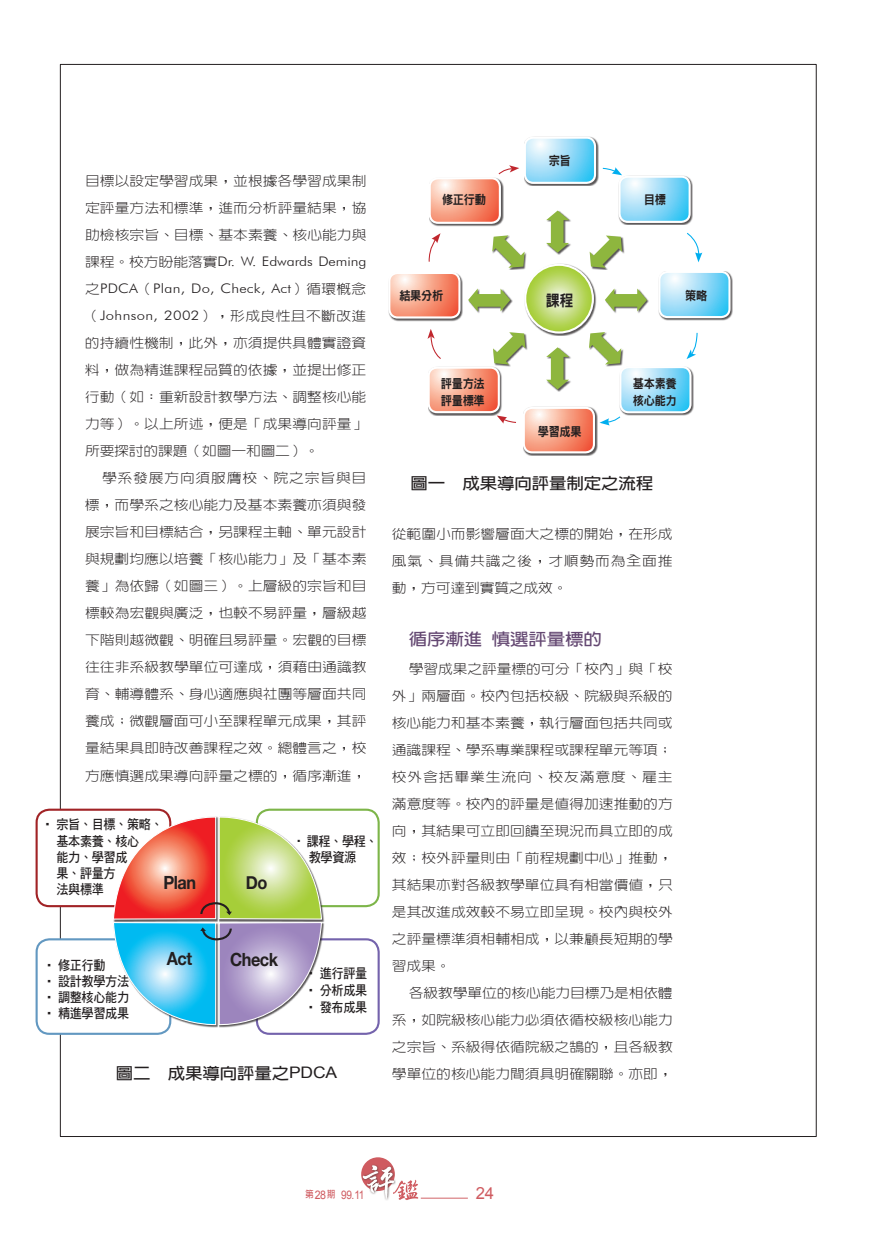
<style>
.page{position:relative;width:876px;height:1234px;background:#fff}
.page>*{position:absolute;margin:0;border:0;box-sizing:border-box;transform-origin:0 0}
.t1{font:700 18.15px "Helvetica Neue";letter-spacing:-.03em;color:#231f20;scale:.9 1}
.t2{font:16.65px "Arial";color:#c0262d}
.t3{font:700 16.5px "CT Hei";letter-spacing:-.01em;color:#644872;scale:1.12 1}
.t4{font:700 15.9px "CT Hei";letter-spacing:-.01em;color:#231f20;scale:1.1 1}
.t5{font:15.6px "DF Hei Std W9";color:#231f20;scale:.9 1}
.t6{font:13.5px/16.2px "DF Hei Std W7";letter-spacing:-.03em;color:#231f20;scale:.9 1}
.t7{font:300 13.2px/27px "CT Hei";color:#231f20;text-align:justify;scale:1.12 1}
.t8{font:300 13.2px/27px "Futura BT";letter-spacing:.015em;color:#231f20;scale:1.12 1}
.t9{font:12.45px/17.4px "DF Hei Std W9";letter-spacing:-.03em;color:#231f20;scale:.9 1}
.t10{font:11.85px "Arial";color:#c0262d;scale:.85 1}
.t11{font:11.85px "Arial";color:#c0262d;scale:.9 1}
.t12{font:700 9.6px "CT Hei";color:#c0262d;scale:.85 1}
.s1{font-family:"CT Hei"}
.s2{font-family:"Futura BT"}
.s3{font-size:18.9px}
.s4{font-size:16.8px}
.s5{font-family:"Arial";font-weight:400}
</style>
<div class="page">
<div style="left:256px;top:938px;width:124px;height:96px;border:2px solid #7463ac;border-radius:13px"></div>
<div style="left:256px;top:808px;width:124px;height:99px;border:2px solid #7db549;border-radius:13px"></div>
<div style="left:36px;top:938px;width:135px;height:96px;border:2px solid #6298c1;border-radius:13px"></div>
<div style="left:36px;top:808px;width:135px;height:99px;border:2px solid #a12326;border-radius:13px"></div>
<div style="left:524px;top:264px;width:72px;height:72px;background:#231f20;opacity:.75"></div>
<svg style="left:525px;top:265px;width:68px;height:67px;background:#c0db75"></svg>
<div style="left:524px;top:264px;width:70px;height:69px;border:2px solid #fff;border-radius:50%"></div>
<div style="left:658px;top:271px;width:75px;height:49px;background:#231f20;opacity:.75"></div>
<svg style="left:659px;top:272px;width:70px;height:45px;background:#96dcf7"></svg>
<div style="left:658px;top:271px;width:73px;height:47px;border:2px solid #fff;border-radius:9px"></div>
<div style="left:618px;top:175px;width:75px;height:50px;background:#231f20;opacity:.75"></div>
<div style="left:618px;top:175px;width:73px;height:48px;border:2px solid #fff;border-radius:9px"></div>
<div style="left:524px;top:136px;width:75px;height:50px;background:#231f20;opacity:.75"></div>
<svg style="left:525px;top:138px;width:70px;height:45px;background:#97dcf7"></svg>
<div style="left:524px;top:136px;width:72px;height:48px;border:2px solid #fff;border-radius:9px"></div>
<div style="left:523px;top:406px;width:75px;height:50px;background:#231f20;opacity:.75"></div>
<div style="left:388px;top:272px;width:75px;height:49px;background:#231f20;opacity:.75"></div>
<svg style="left:389px;top:273px;width:70px;height:44px;background:#f7a389"></svg>
<div style="left:388px;top:272px;width:73px;height:46px;border:2px solid #fff;border-radius:9px"></div>
<div style="left:429px;top:177px;width:74px;height:49px;background:#231f20;opacity:.75"></div>
<div style="left:429px;top:177px;width:72px;height:47px;border:2px solid #fff;border-radius:9px"></div>
<div style="left:605px;top:288px;width:44px;height:26px;background:#231f20;opacity:.75"></div>
<svg style="left:605px;top:288px;width:42px;height:23px"></svg>
<div style="left:590px;top:235px;width:35px;height:35px;background:#231f20;opacity:.75"></div>
<svg style="left:590px;top:235px;width:32px;height:33px"></svg>
<div style="left:546px;top:210px;width:26px;height:45px;background:#231f20;opacity:.75"></div>
<svg style="left:546px;top:210px;width:23px;height:42px"></svg>
<div style="left:492px;top:235px;width:35px;height:35px;background:#231f20;opacity:.75"></div>
<svg style="left:492px;top:235px;width:33px;height:33px"></svg>
<div style="left:468px;top:288px;width:45px;height:26px;background:#231f20;opacity:.75"></div>
<svg style="left:468px;top:288px;width:42px;height:23px"></svg>
<svg style="left:430px;top:165px;width:89px;height:58px"></svg>
<svg style="left:602px;top:167px;width:88px;height:55px"></svg>
<svg style="left:428px;top:233px;width:12px;height:29px"></svg>
<svg style="left:687px;top:232px;width:15px;height:30px"></svg>
<svg style="left:427px;top:329px;width:271px;height:123px"></svg>
<svg style="left:112px;top:812px;width:211px;height:216px"></svg>
<p class="t7" style="left:85px;top:167px;width:253px">目標以設定學習成果，並根據各學習成果制定評量方法和標準，進而分析評量結果，協助檢核宗旨、目標、基本素養、核心能力與</p>
<p class="t8" style="left:85px;top:248px;width:253px"><span class="s1">課程。校方盼能落實</span>Dr. W. Edwards Deming<span class="s1">之</span>PDCA<span class="s1">（</span>Plan, Do, Check, Act<span class="s1">）循環概念</span></p>
<p class="t7" style="left:85px;top:302px;width:253px">（<span class="s2">Johnson, 2002</span>），形成良性且不斷改進的持續性機制，此外，亦須提供具體實證資料，做為精進課程品質的依據，並提出修正行動（如：重新設計教學方法、調整核心能力等）。以上所述，便是「成果導向評量」所要探討的課題（如圖一和圖二）。</p>
<p class="t7" style="left:85px;top:464px;width:253px;text-indent:17px">學系發展方向須服膺校、院之宗旨與目標，而學系之核心能力及基本素養亦須與發展宗旨和目標結合，另課程主軸、單元設計與規劃均應以培養「核心能力」及「基本素養」為依歸（如圖三）。上層級的宗旨和目標較為宏觀與廣泛，也較不易評量，層級越下階則越微觀、明確且易評量。宏觀的目標往往非系級教學單位可達成，須藉由通識教育、輔導體系、身心適應與社團等層面共同養成；微觀層面可小至課程單元成果，其評量結果具即時改善課程之效。總體言之，校方應慎選成果導向評量之標的，循序漸進，</p>
<p class="t6" style="left:56px;top:816px;width:120px;text-indent:-18px"><span class="s3">．</span>宗旨、目標、策略、基本素養、核心<br>能力、學習成<br>果、評量方<br>法與標準</p>
<h1 class="t1" style="left:163px;top:871px;width:38px">Plan</h1>
<h1 class="t1" style="left:246px;top:871px;width:25px">Do</h1>
<p class="t6" style="left:290px;top:832px;width:99px;text-align:center"><span class="s4">．</span>課程、學程、教學資源</p>
<p class="t6" style="left:40px;top:956px;width:101px"><span class="s3">．</span>修正行動<br><span class="s3">．</span>設計教學方法<span class="s3">．</span>調整核心能力<span class="s3">．</span>精進學習成果</p>
<h1 class="t1" style="left:167px;top:947px;width:30px">Act</h1>
<h1 class="t1" style="left:230px;top:948px;width:55px">Check</h1>
<p class="t6" style="left:301px;top:963px;width:75px;line-height:17px;text-align:justify"><span class="s3">．</span>進行評量<span class="s3">．</span>分析成果<span class="s3">．</span>發布成果</p>
<p class="t4" style="left:116px;top:1064px;width:203px">圖二 成果導向評量之<span class="s5">PDCA</span></p>
<p class="t9" style="left:442px;top:191px;width:50px">修正行動</p>
<p class="t9" style="left:549px;top:152px;width:26px">宗旨</p>
<p class="t9" style="left:644px;top:191px;width:26px">目標</p>
<p class="t9" style="left:399px;top:287px;width:50px">結果分析</p>
<p class="t9" style="left:685px;top:287px;width:26px">策略</p>
<p class="t5" style="left:546px;top:291px;width:32px">課程</p>
<p class="t9" style="left:441px;top:374px;width:50px">評量方法評量標準</p>
<p class="t9" style="left:633px;top:374px;width:50px">基本素養核心能力</p>
<p class="t9" style="left:538px;top:422px;width:50px">學習成果</p>
<p class="t4" style="left:411px;top:474px;width:222px">圖一 成果導向評量制定之流程</p>
<p class="t7" style="left:392px;top:520px;width:252px">從範圍小而影響層面大之標的開始，在形成風氣、具備共識之後，才順勢而為全面推動，方可達到實質之成效。</p>
<p class="t3" style="left:409px;top:629px;width:174px">循序漸進慎選評量標的</p>
<p class="t7" style="left:392px;top:655px;width:252px;text-indent:17px">學習成果之評量標的可分「校內」與「校外」兩層面。校內包括校級、院級與系級的核心能力和基本素養，執行層面包括共同或通識課程、學系專業課程或課程單元等項；校外含括畢業生流向、校友滿意度、雇主滿意度等。校內的評量是值得加速推動的方向，其結果可立即回饋至現況而具立即的成效；校外評量則由「前程規劃中心」推動，其結果亦對各級教學單位具有相當價值，只是其改進成效較不易立即呈現。校內與校外之評量標準須相輔相成，以兼顧長短期的學習成果。</p>
<p class="t7" style="left:392px;top:979px;width:252px;text-indent:17px">各級教學單位的核心能力目標乃是相依體系，如院級核心能力必須依循校級核心能力之宗旨、系級得依循院級之鵠的，且各級教學單位的核心能力間須具明確關聯。亦即，</p>
<p class="t11" style="left:315px;top:1186px;width:14px">28</p>
<p class="t10" style="left:341px;top:1186px;width:29px">99.11</p>
<p class="t2" style="left:476px;top:1181px;width:20px">24</p>
<p class="t12" style="left:306px;top:1188px;width:11px">第</p>
<p class="t12" style="left:327px;top:1188px;width:11px">期</p>
</div>
